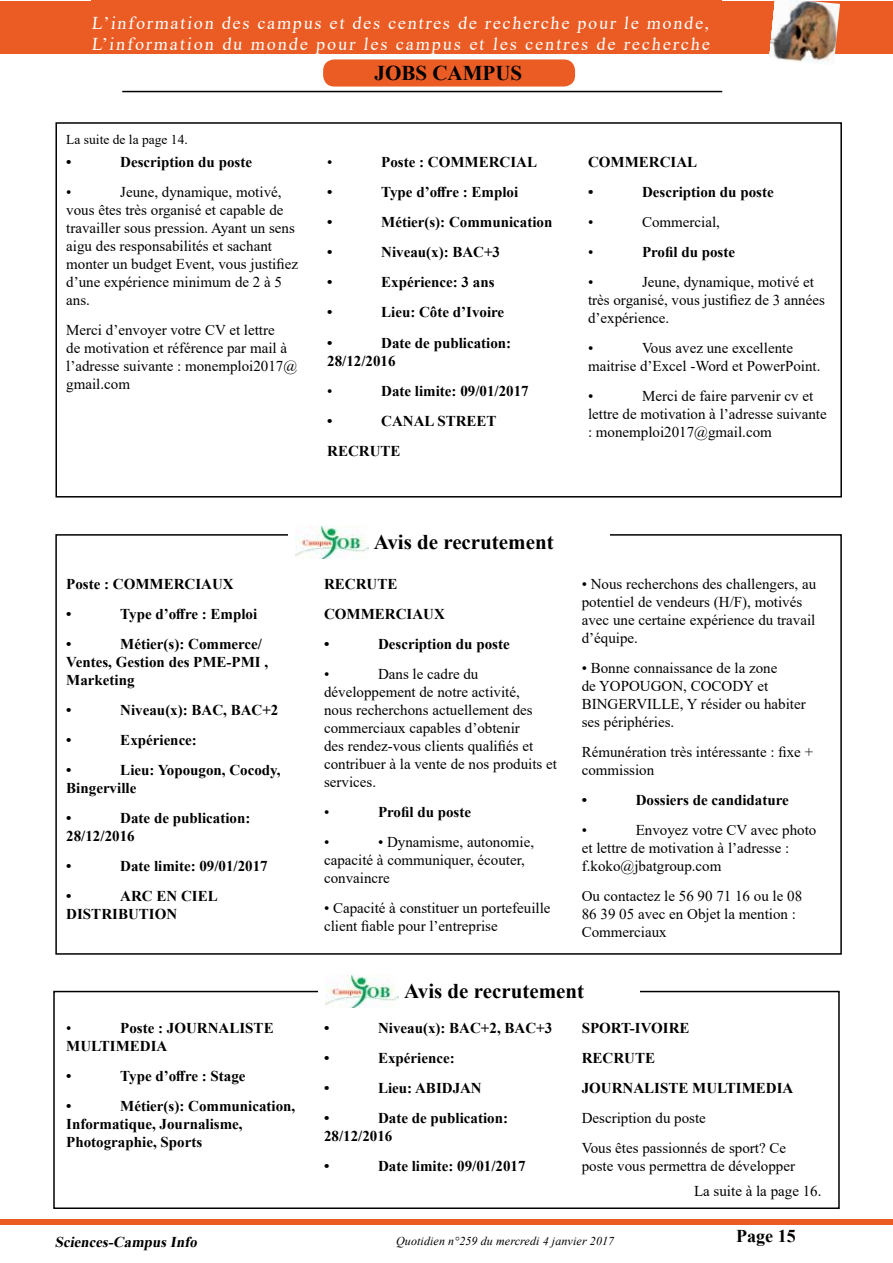
<style>
.page{position:relative;width:893px;height:1263px;background:#fff}
.page>*{position:absolute;margin:0;border:0;box-sizing:border-box;transform-origin:0 0}
.t1{font:700 21px "Times New Roman";color:#000}
.t2{font:18px/21.6px "Times New Roman";letter-spacing:.105em;color:#fff}
.t3{font:700 18px "Times New Roman";color:#000}
.t4{font:15px/18px "Times New Roman";color:#000}
.t5{font:700 15px/18px "Times New Roman";color:#000}
.t6{font:italic 700 15px "Times New Roman";color:#000}
.t7{font:13.5px "Times New Roman";color:#000}
.t8{font:italic 12px "Times New Roman";letter-spacing:.01em;color:#000}
</style>
<div class="page">
<div style="left:0;top:1219px;width:893px;height:6px;background:#ea5c24"></div>
<div style="left:0;top:2px;width:893px;height:52px;background:#ea5c24"></div>
<div style="left:91px;top:0;width:631px;height:51px;background:#ea5c24"></div>
<img style="left:768px;top:0;width:72px;height:64px">
<hr style="left:122px;top:91px;width:600px;height:1px;background:#000">
<div style="left:324px;top:60px;width:250px;height:26px;background:#ea5c24;border-radius:11px"></div>
<div style="left:323px;top:59px;width:252px;height:28px;border:2px solid #ea5c24;border-radius:11px"></div>
<div style="left:55px;top:122px;width:787px;height:375px;border:2px solid #000"></div>
<img style="left:295px;top:525px;width:73px;height:33px">
<div style="left:53px;top:991px;width:787px;height:218px;border:2px solid #000"></div>
<div style="left:318px;top:965px;width:322px;height:52px;background:#fff"></div>
<img style="left:326px;top:974px;width:73px;height:33px">
<p class="t2" style="left:91px;top:11px;width:622px">L’information des campus et des centres de recherche pour le monde,<br>L’information du monde pour les campus et les centres de recherche</p>
<h1 class="t1" style="left:375px;top:58px;width:149px">JOBS CAMPUS</h1>
<p class="t7" style="left:66px;top:130px;width:123px">La suite de la page 14.</p>
<p class="t5" style="left:66px;top:153px;width:7px">•</p>
<p class="t5" style="left:120px;top:153px;width:133px">Description du poste</p>
<p class="t4" style="left:66px;top:183px;width:7px">•</p>
<p class="t4" style="left:66px;top:183px;width:233px;text-indent:54px">Jeune, dynamique, motivé, vous êtes très organisé et capable de travailler sous pression. Ayant un sens aigu des responsabilités et sachant monter un budget Event, vous justifiez d’une expérience minimum de 2 à 5 ans.</p>
<p class="t4" style="left:66px;top:321px;width:232px">Merci d’envoyer votre CV et lettre<br>de motivation et référence par mail à l’adresse suivante : monemploi2017@ gmail.com</p>
<p class="t4" style="left:327px;top:153px;width:7px">•</p>
<p class="t5" style="left:381px;top:153px;width:157px">Poste : COMMERCIAL</p>
<p class="t5" style="left:327px;top:183px;width:7px">•</p>
<p class="t5" style="left:381px;top:183px;width:138px">Type d’offre : Emploi</p>
<p class="t5" style="left:327px;top:213px;width:7px">•</p>
<p class="t5" style="left:381px;top:213px;width:173px">Métier(s): Communication</p>
<p class="t5" style="left:327px;top:243px;width:7px">•</p>
<p class="t5" style="left:381px;top:243px;width:120px">Niveau(x): BAC+3</p>
<p class="t5" style="left:327px;top:273px;width:7px">•</p>
<p class="t5" style="left:381px;top:273px;width:115px">Expérience: 3 ans</p>
<p class="t5" style="left:327px;top:303px;width:7px">•</p>
<p class="t5" style="left:381px;top:303px;width:125px">Lieu: Côte d’Ivoire</p>
<p class="t5" style="left:327px;top:333px;width:7px">•</p>
<p class="t5" style="left:327px;top:333px;width:186px;text-indent:54px">Date de publication:<br>28/12/2016</p>
<p class="t4" style="left:327px;top:381px;width:7px">•</p>
<p class="t5" style="left:381px;top:381px;width:149px">Date limite: 09/01/2017</p>
<p class="t5" style="left:327px;top:411px;width:7px">•</p>
<p class="t5" style="left:327px;top:405px;width:171px;line-height:30px;text-indent:54px">CANAL STREET<br>RECRUTE</p>
<p class="t5" style="left:588px;top:147px;width:111px;line-height:30px">COMMERCIAL •</p>
<p class="t5" style="left:642px;top:183px;width:133px">Description du poste</p>
<p class="t4" style="left:588px;top:213px;width:7px">•</p>
<p class="t4" style="left:642px;top:213px;width:79px">Commercial,</p>
<p class="t4" style="left:588px;top:243px;width:7px">•</p>
<p class="t5" style="left:642px;top:243px;width:95px">Profil du poste</p>
<p class="t4" style="left:588px;top:273px;width:7px">•</p>
<p class="t4" style="left:588px;top:273px;width:238px;text-indent:54px">Jeune, dynamique, motivé et très organisé, vous justifiez de 3 années d’expérience.</p>
<p class="t4" style="left:588px;top:339px;width:7px">•</p>
<p class="t4" style="left:588px;top:339px;width:234px;text-indent:54px">Vous avez une excellente maitrise d’Excel -Word et PowerPoint.</p>
<p class="t4" style="left:588px;top:387px;width:7px">•</p>
<p class="t4" style="left:588px;top:387px;width:240px;text-indent:54px">Merci de faire parvenir cv et lettre de motivation à l’adresse suivante : monemploi2017@gmail.com</p>
<p class="t5" style="left:66px;top:568px;width:169px;line-height:30px">Poste : COMMERCIAUX •</p>
<p class="t5" style="left:120px;top:604px;width:138px">Type d’offre : Emploi</p>
<p class="t5" style="left:66px;top:634px;width:203px;text-indent:54px">Métier(s): Commerce/<br>Ventes, Gestion des PME-PMI ,<br>Marketing</p>
<p class="t5" style="left:66px;top:700px;width:7px">•</p>
<p class="t5" style="left:120px;top:700px;width:160px">Niveau(x): BAC, BAC+2</p>
<p class="t5" style="left:66px;top:730px;width:7px">•</p>
<p class="t5" style="left:120px;top:730px;width:78px">Expérience:</p>
<p class="t5" style="left:66px;top:760px;width:7px">•</p>
<p class="t5" style="left:66px;top:634px;width:7px">•</p>
<p class="t5" style="left:66px;top:760px;width:216px;text-indent:54px">Lieu: Yopougon, Cocody,<br>Bingerville</p>
<p class="t5" style="left:66px;top:808px;width:7px">•</p>
<p class="t5" style="left:66px;top:808px;width:186px;text-indent:54px">Date de publication:<br>28/12/2016</p>
<p class="t5" style="left:66px;top:856px;width:7px">•</p>
<p class="t5" style="left:120px;top:856px;width:149px">Date limite: 09/01/2017</p>
<p class="t5" style="left:66px;top:886px;width:7px">•</p>
<p class="t5" style="left:66px;top:886px;width:153px;text-indent:54px">ARC EN CIEL<br>DISTRIBUTION</p>
<p class="t5" style="left:66px;top:1019px;width:209px;text-indent:54px">Poste : JOURNALISTE<br>MULTIMEDIA</p>
<p class="t5" style="left:66px;top:1067px;width:7px">•</p>
<p class="t5" style="left:120px;top:1067px;width:127px">Type d’offre : Stage</p>
<p class="t5" style="left:66px;top:1097px;width:7px">•</p>
<p class="t4" style="left:66px;top:1019px;width:7px">•</p>
<p class="t5" style="left:66px;top:1097px;width:230px;text-indent:54px">Métier(s): Communication,<br>Informatique, Journalisme,<br>Photographie, Sports</p>
<h1 class="t1" style="left:374px;top:527px;width:182px">Avis de recrutement</h1>
<p class="t5" style="left:324px;top:568px;width:122px;line-height:30px">RECRUTE<br>COMMERCIAUX •</p>
<p class="t5" style="left:378px;top:634px;width:133px">Description du poste</p>
<p class="t4" style="left:324px;top:664px;width:234px;text-indent:54px">Dans le cadre du développement de notre activité,<br>nous recherchons actuellement des commerciaux capables d’obtenir<br>des rendez-vous clients qualifiés et contribuer à la vente de nos produits et services.</p>
<p class="t4" style="left:324px;top:802px;width:7px">•</p>
<p class="t5" style="left:378px;top:802px;width:95px">Profil du poste</p>
<p class="t4" style="left:324px;top:832px;width:7px">•</p>
<p class="t4" style="left:324px;top:664px;width:7px">•</p>
<p class="t4" style="left:324px;top:832px;width:212px;text-indent:54px">• Dynamisme, autonomie, capacité à communiquer, écouter, convaincre</p>
<p class="t4" style="left:324px;top:898px;width:228px">• Capacité à constituer un portefeuille client fiable pour l’entreprise</p>
<p class="t4" style="left:582px;top:574px;width:236px">• Nous recherchons des challengers, au potentiel de vendeurs (H/F), motivés avec une certaine expérience du travail d’équipe.</p>
<p class="t4" style="left:582px;top:658px;width:225px">• Bonne connaissance de la zone<br>de YOPOUGON, COCODY et<br>BINGERVILLE, Y résider ou habiter ses périphéries.</p>
<p class="t4" style="left:582px;top:742px;width:233px">Rémunération très intéressante : fixe + commission</p>
<p class="t5" style="left:582px;top:790px;width:7px">•</p>
<p class="t5" style="left:636px;top:790px;width:155px">Dossiers de candidature</p>
<p class="t4" style="left:582px;top:820px;width:7px">•</p>
<p class="t4" style="left:582px;top:820px;width:236px;text-indent:54px">Envoyez votre CV avec photo et lettre de motivation à l’adresse : f.koko@jbatgroup.com</p>
<p class="t4" style="left:582px;top:886px;width:222px">Ou contactez le 56 90 71 16 ou le 08<br>86 39 05 avec en Objet la mention :<br>Commerciaux</p>
<h1 class="t1" style="left:404px;top:976px;width:182px">Avis de recrutement</h1>
<p class="t5" style="left:324px;top:1018px;width:7px">•</p>
<p class="t5" style="left:378px;top:1018px;width:176px">Niveau(x): BAC+2, BAC+3</p>
<p class="t5" style="left:324px;top:1048px;width:7px">•</p>
<p class="t5" style="left:378px;top:1048px;width:78px">Expérience:</p>
<p class="t5" style="left:324px;top:1078px;width:7px">•</p>
<p class="t5" style="left:378px;top:1078px;width:105px">Lieu: ABIDJAN</p>
<p class="t5" style="left:324px;top:1108px;width:7px">•</p>
<p class="t5" style="left:324px;top:1108px;width:186px;text-indent:54px">Date de publication:<br>28/12/2016</p>
<p class="t5" style="left:324px;top:1156px;width:7px">•</p>
<p class="t5" style="left:378px;top:1156px;width:149px">Date limite: 09/01/2017</p>
<p class="t5" style="left:582px;top:1012px;width:213px;line-height:30px">SPORT-IVOIRE<br>RECRUTE<br>JOURNALISTE MULTIMEDIA</p>
<p class="t4" style="left:582px;top:1102px;width:206px;line-height:30px">Description du poste<br>Vous êtes passionnés de sport? Ce</p>
<p class="t4" style="left:582px;top:1156px;width:215px">poste vous permettra de développer</p>
<p class="t4" style="left:694px;top:1181px;width:129px">La suite à la page 16.</p>
<p class="t6" style="left:55px;top:1231px;width:147px">Sciences-CampusInfo</p>
<p class="t8" style="left:396px;top:1232px;width:220px">Quotidien n°259 du mercredi 4 janvier 2017</p>
<p class="t3" style="left:736px;top:1223px;width:61px">Page 15</p>
</div>
